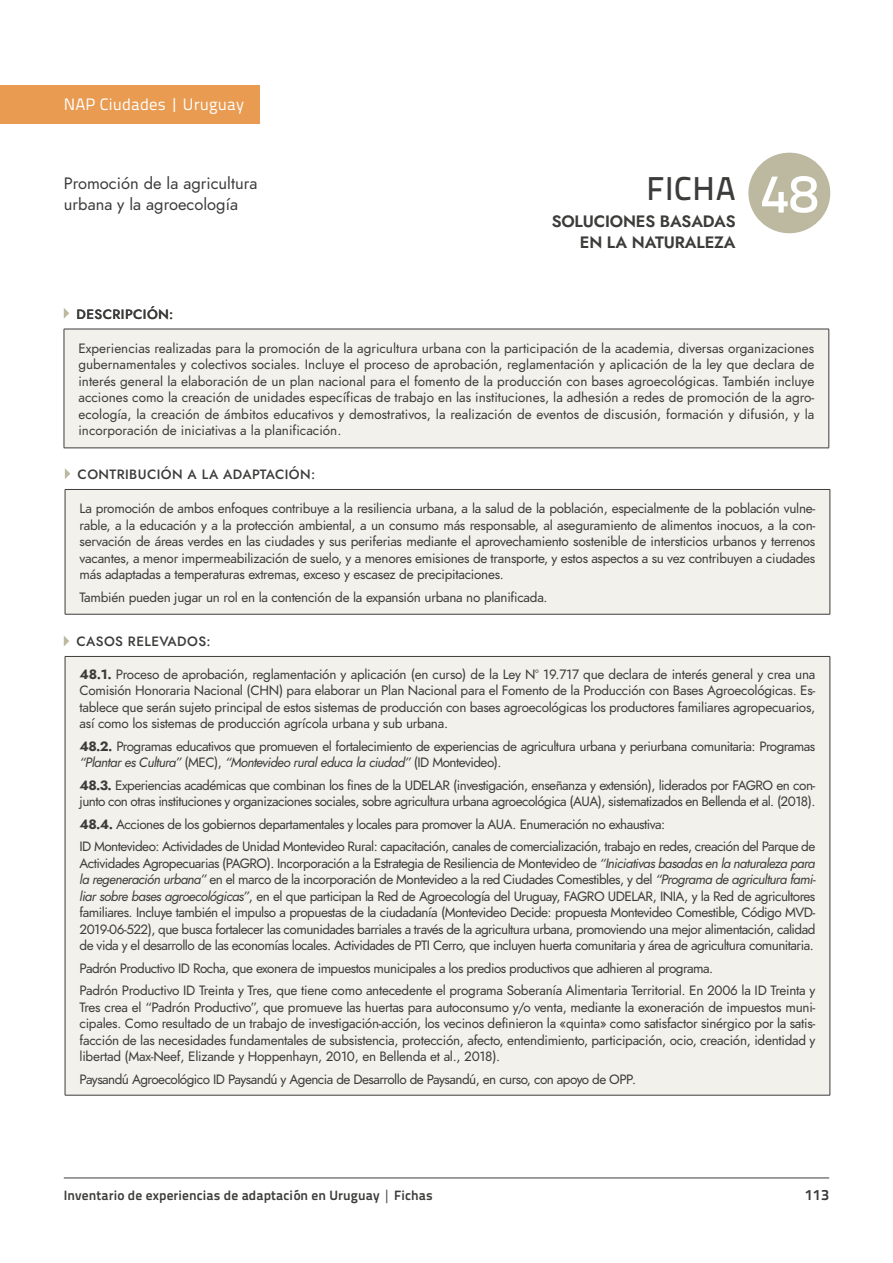
<style>
.page{position:relative;width:893px;height:1263px;background:#fff}
.page>*{position:absolute;margin:0;border:0;box-sizing:border-box;transform-origin:0 0}
.t1{font:33px "Titillium Text 14 L 600 wt";letter-spacing:.02em;color:#3c3c3b}
.t2{font:16.5px/21px "Jost";color:#3c3c3b}
.t3{font:16.5px/21px "Jost Semi";letter-spacing:-.01em;color:#3c3c3b;text-align:right}
.t4{font:16.5px "Titillium Text 14 L 400 wt";letter-spacing:.01em;color:#fff}
.t5{font:15px "Titillium Text 14 L 800 wt";color:#3c3c3b}
.t6{font:13.5px/16.5px "Jost";letter-spacing:-.04em;color:#3c3c3b;text-align:justify}
.t7{font:13.5px "Jost";letter-spacing:-.02em;color:#3c3c3b}
.t8{font:500 13.5px "Jost";letter-spacing:.03em;color:#3c3c3b}
.t9{font:13.5px "Titillium Text 14 L 800 wt";letter-spacing:.01em;color:#3c3c3b}
.s1{font-size:54px;color:#fff}
.s2{font-weight:700}
.s3{font-style:italic}
.s4{font-family:"Open Sans"}
</style>
<div class="page">
<hr style="left:64px;top:1178px;width:765px;height:1px;background:#3c3c3b">
<div style="left:0;top:85px;width:259px;height:38px;background:#e99b51"></div>
<div style="left:64px;top:329px;width:765px;height:119px;background:#f3f1eb"></div>
<hr style="left:64px;top:329px;width:765px;height:1px;background:#3c3c3b">
<hr style="left:64px;top:329px;width:1px;height:119px;background:#3c3c3b">
<hr style="left:829px;top:329px;width:1px;height:119px;background:#3c3c3b">
<hr style="left:64px;top:448px;width:765px;height:1px;background:#3c3c3b">
<div style="left:65px;top:489px;width:765px;height:125px;background:#f3f1eb"></div>
<hr style="left:65px;top:489px;width:765px;height:1px;background:#3c3c3b">
<hr style="left:65px;top:490px;width:1px;height:124px;background:#3c3c3b">
<hr style="left:830px;top:490px;width:1px;height:124px;background:#3c3c3b">
<hr style="left:65px;top:614px;width:765px;height:1px;background:#3c3c3b">
<div style="left:65px;top:656px;width:765px;height:439px;background:#f3f1eb"></div>
<hr style="left:65px;top:656px;width:765px;height:1px;background:#3c3c3b">
<hr style="left:65px;top:657px;width:1px;height:438px;background:#3c3c3b">
<hr style="left:830px;top:657px;width:1px;height:438px;background:#3c3c3b">
<hr style="left:65px;top:1095px;width:765px;height:1px;background:#3c3c3b">
<svg style="left:64px;top:308px;width:5px;height:11px"></svg>
<svg style="left:65px;top:468px;width:5px;height:11px"></svg>
<svg style="left:64px;top:636px;width:5px;height:10px"></svg>
<div style="left:748px;top:153px;width:82px;height:80px;background:#bcb9a0;border-radius:50%"></div>
<p class="t4" style="left:64px;top:95px;width:182px">NAP Ciudades | Uruguay</p>
<p class="t2" style="left:64px;top:172px;width:195px">Promoción de la agricultura urbana y la agroecología</p>
<p class="t8" style="left:77px;top:305px;width:98px">DESCRIPCIÓN:</p>
<h1 class="t1" style="left:646px;top:168px;width:173px">FICHA <span class="s1">48</span></h1>
<p class="t3" style="left:552px;top:210px;width:185px">SOLUCIONES BASADAS<br>EN LA NATURALEZA</p>
<p class="t6" style="left:78px;top:340px;width:737px">Experiencias realizadas para la promoción de la agricultura urbana con la participación de la academia, diversas organizaciones gubernamentales y colectivos sociales. Incluye el proceso de aprobación, reglamentación y aplicación de la ley que declara de interés general la elaboración de un plan nacional para el fomento de la producción con bases agroecológicas. También incluye acciones como la creación de unidades específicas de trabajo en las instituciones, la adhesión a redes de promoción de la agro&shy;ecología, la creación de ámbitos educativos y demostrativos, la realización de eventos de discusión, formación y difusión, y la incorporación de iniciativas a la planificación.</p>
<p class="t8" style="left:78px;top:465px;width:239px">CONTRIBUCIÓN A LA ADAPTACIÓN:</p>
<p class="t6" style="left:80px;top:500px;width:737px">La promoción de ambos enfoques contribuye a la resiliencia urbana, a la salud de la población, especialmente de la población vulne&shy;rable, a la educación y a la protección ambiental, a un consumo más responsable, al aseguramiento de alimentos inocuos, a la con&shy;servación de áreas verdes en las ciudades y sus periferias mediante el aprovechamiento sostenible de intersticios urbanos y terrenos vacantes, a menor impermeabilización de suelo, y a menores emisiones de transporte, y estos aspectos a su vez contribuyen a ciudades más adaptadas a temperaturas extremas, exceso y escasez de precipitaciones.</p>
<p class="t7" style="left:80px;top:588px;width:470px">También pueden jugar un rol en la contención de la expansión urbana no planificada.</p>
<p class="t8" style="left:77px;top:632px;width:136px">CASOS RELEVADOS:</p>
<p class="t6" style="left:80px;top:666px;width:737px"><span class="s2">48.1.</span> Proceso de aprobación, reglamentación y aplicación (en curso) de la Ley Nº 19.717 que declara de interés general y crea una Comisión Honoraria Nacional (CHN) para elaborar un Plan Nacional para el Fomento de la Producción con Bases Agroecológicas. Es&shy;tablece que serán sujeto principal de estos sistemas de producción con bases agroecológicas los productores familiares agropecuarios, así como los sistemas de producción agrícola urbana y sub urbana.</p>
<p class="t6" style="left:80px;top:738px;width:737px"><span class="s2">48.2.</span> Programas educativos que promueven el fortalecimiento de experiencias de agricultura urbana y periurbana comunitaria: Programas <span class="s3">“Plantar es Cultura”</span> (MEC), <span class="s3">“Montevideo rural educa la ciudad”</span> (ID Montevideo).</p>
<p class="t6" style="left:80px;top:777px;width:737px"><span class="s2">48.3.</span> Experiencias académicas que combinan los fines de la UDELAR (investigación, enseñanza y extensión), liderados por FAGRO en con&shy;junto con otras instituciones y organizaciones sociales, sobre agricultura urbana agroecológica (AUA), sistematizados en Bellenda et al. (2018).</p>
<p class="t6" style="left:80px;top:813px;width:737px;line-height:22.5px"><span class="s2">48.4.</span> Acciones de los gobiernos departamentales y locales para promover la AUA. Enumeración no exhaustiva:<br>ID Montevideo: Actividades de Unidad Montevideo Rural: capacitación, canales de comercialización, trabajo en redes, creación del Parque de</p>
<p class="t6" style="left:80px;top:855px;width:738px">Actividades Agropecuarias (PAGRO). Incorporación a la Estrategia de Resiliencia de Montevideo de <span class="s3">“Iniciativas basadas en la naturaleza para la regeneración urbana”</span> en el marco de la incorporación de Montevideo a la red Ciudades Comestibles, y del <span class="s3">“Programa de agricultura fami&shy;liar sobre bases agroecológicas”</span>, en el que participan la Red de Agroecología del Uruguay, FAGRO UDELAR, INIA, y la Red de agricultores familiares. Incluye también el impulso a propuestas de la ciudadanía (Montevideo Decide: propuesta Montevideo Comestible, Código MVD-2019-06-522), que busca fortalecer las comunidades barriales a través de la agricultura urbana, promoviendo una mejor alimentación, calidad de vida y el desarrollo de las economías locales. Actividades de PTI Cerro, que incluyen huerta comunitaria y área de agricultura comunitaria.</p>
<p class="t6" style="left:80px;top:957px;width:737px;line-height:22.5px">Padrón Productivo ID Rocha, que exonera de impuestos municipales a los predios productivos que adhieren al programa.<br>Padrón Productivo ID Treinta y Tres, que tiene como antecedente el programa Soberanía Alimentaria Territorial. En 2006 la ID Treinta y</p>
<p class="t6" style="left:80px;top:999px;width:737px">Tres crea el “Padrón Productivo”, que promueve las huertas para autoconsumo y/o venta, mediante la exoneración de impuestos muni&shy;cipales. Como resultado de un trabajo de investigación-acción, los vecinos definieron la «quinta» como satisfactor sinérgico por la satis&shy;facción de las necesidades fundamentales de subsistencia, protección, afecto, entendimiento, participación, ocio, creación, identidad y libertad (Max-Neef, Elizande y Hoppenhayn, 2010, en Bellenda et al., 2018).</p>
<p class="t6" style="left:80px;top:1071px;width:558px">Paysandú Agroecológico ID Paysandú y Agencia de Desarrollo de Paysandú, en curso, con apoyo de OPP.</p>
<p class="t9" style="left:64px;top:1187px;width:370px">Inventario de experiencias de adaptación en Uruguay <span class="s4">|</span> Fichas</p>
<p class="t5" style="left:805px;top:1185px;width:26px">113</p>
</div>
